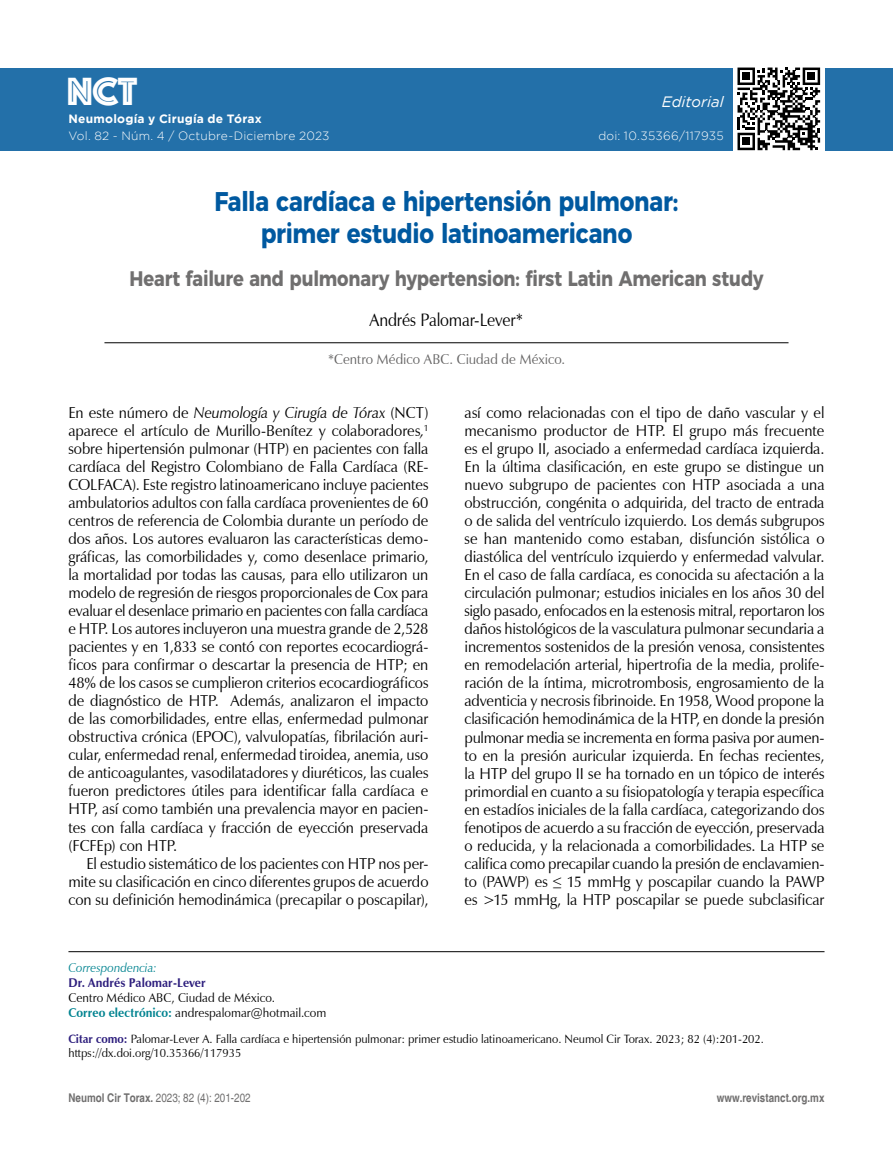
<style>
.page{position:relative;width:893px;height:1170px;background:#fff}
.page>*{position:absolute;margin:0;border:0;box-sizing:border-box;transform-origin:0 0}
.t1{font:40.5px "Phosphate Inline";color:#fff}
.t2{font:700 27px/32.4px "Montserrat";letter-spacing:-.01em;color:#0059a0;text-align:center;scale:.85 1}
.t3{font:700 21px "Montserrat";letter-spacing:-.005em;color:#706f6f;scale:.85 1}
.t4{font:18px "Zapf Humanist 601 BT";letter-spacing:-.015em;color:#000;scale:.9 1}
.t5{font:15.75px/18px "Zapf Humanist 601 BT";letter-spacing:-.005em;color:#000;text-align:justify;scale:.95 1}
.t6{font:italic 15px "Gotham";color:#fff}
.t7{font:14.1px "Zapf Humanist 601 BT";color:#646363;scale:.95 1}
.t8{font:12.6px/15px "Zapf Humanist 601 BT";letter-spacing:.005em;color:#000;scale:.95 1}
.t9{font:700 12.6px "Zapf Humanist 601 BT";letter-spacing:.005em;color:#2d1e7d;scale:.95 1}
.t10{font:italic 12.6px "Zapf Humanist 601 BT";letter-spacing:.005em;color:#008390;scale:.95 1}
.t11{font:12px/14.4px "Zapf Humanist 601 BT";color:#000;scale:.95 1}
.t12{font:300 12px "Gotham";letter-spacing:.015em;color:#fff}
.t13{font:condensed 12px "Helvetica";color:#706f6f}
.t14{font:700 12px "Gotham";letter-spacing:.02em;color:#fff}
.t15{font:700 condensed 12px "Helvetica";color:#706f6f}
.s1{font-style:italic}
.s2{font-family:"Times New Roman"}
.s3{font-weight:700;color:#008390}
.s4{font-weight:700;color:#2d1e7d}
.s5{font-weight:700}
</style>
<div class="page">
<hr style="left:68px;top:951px;width:756px;height:1px;background:#000">
<hr style="left:104px;top:342px;width:684px;height:1px;background:#000">
<div style="left:0;top:68px;width:893px;height:82px;background:#2370a9"></div>
<div style="left:733px;top:63px;width:91px;height:92px;background:#fff"></div>
<svg style="left:737px;top:68px;width:83px;height:82px"></svg>
<div style="left:742px;top:73px;width:8px;height:7px;background:#000"></div>
<div style="left:808px;top:73px;width:7px;height:7px;background:#000"></div>
<div style="left:742px;top:138px;width:8px;height:7px;background:#000"></div>
<h1 class="t1" style="left:67px;top:71px;width:72px">NCT</h1>
<p class="t12" style="left:68px;top:129px;width:263px">Vol. 82 - Núm. 4 / Octubre-Diciembre 2023</p>
<p class="t14" style="left:68px;top:111px;width:195px">Neumología y Cirugía de Tórax</p>
<p class="t6" style="left:662px;top:94px;width:63px">Editorial</p>
<p class="t12" style="left:598px;top:129px;width:127px">doi: 10.35366/117935</p>
<h2 class="t2" style="left:214px;top:183px;width:548px">Falla cardíaca e hipertensión pulmonar: primer estudio latinoamericano</h2>
<h3 class="t3" style="left:129px;top:262px;width:748px">Heart failure and pulmonary hypertension: first Latin American study</h3>
<p class="t4" style="left:369px;top:309px;width:173px">Andrés Palomar-Lever*</p>
<p class="t7" style="left:328px;top:350px;width:251px">*Centro Médico ABC. Ciudad de México.</p>
<p class="t5" style="left:68px;top:404px;width:380px">En este número de <span class="s1">Neumología y Cirugía de Tórax</span> (NCT) aparece el artículo de Murillo-Benítez y colaboradores<span class="s1">,</span><sup>1 </sup>sobre hipertensión pulmonar (HTP) en pacientes con falla cardíaca del Registro Colombiano de Falla Cardíaca (RE-COLFACA). Este registro latinoamericano incluye pacientes ambulatorios adultos con falla cardíaca provenientes de 60 centros de referencia de Colombia durante un período de dos años. Los autores evaluaron las características demo&shy;gráficas, las comorbilidades y, como desenlace primario, la mortalidad por todas las causas, para ello utilizaron un modelo de regresión de riesgos proporcionales de Cox para evaluar el desenlace primario en pacientes con falla cardíaca e HTP. Los autores incluyeron una muestra grande de 2,528 pacientes y en 1,833 se contó con reportes ecocardiográ&shy;ficos para confirmar o descartar la presencia de HTP; en 48% de los casos se cumplieron criterios ecocardiográficos de diagnóstico de HTP. Además, analizaron el impacto de las comorbilidades, entre ellas, enfermedad pulmonar obstructiva crónica (EPOC), valvulopatías, fibrilación auri&shy;cular, enfermedad renal, enfermedad tiroidea, anemia, uso de anticoagulantes, vasodilatadores y diuréticos, las cuales fueron predictores útiles para identificar falla cardíaca e HTP, así como también una prevalencia mayor en pacien&shy;tes con falla cardíaca y fracción de eyección preservada (FCFEp) con HTP.</p>
<p class="t5" style="left:68px;top:854px;width:380px;text-indent:18px">El estudio sistemático de los pacientes con HTP nos per&shy;mite su clasificación en cinco diferentes grupos de acuerdo con su definición hemodinámica (precapilar o poscapilar),</p>
<p class="t5" style="left:464px;top:404px;width:380px">así como relacionadas con el tipo de daño vascular y el mecanismo productor de HTP. El grupo más frecuente es el grupo II, asociado a enfermedad cardíaca izquierda.<br>En la última clasificación, en este grupo se distingue un nuevo subgrupo de pacientes con HTP asociada a una obstrucción, congénita o adquirida, del tracto de entrada o de salida del ventrículo izquierdo. Los demás subgrupos se han mantenido como estaban, disfunción sistólica o diastólica del ventrículo izquierdo y enfermedad valvular.<br>En el caso de falla cardíaca, es conocida su afectación a la circulación pulmonar; estudios iniciales en los años 30 del siglo pasado, enfocados en la estenosis mitral, reportaron los daños histológicos de la vasculatura pulmonar secundaria a incrementos sostenidos de la presión venosa, consistentes en remodelación arterial, hipertrofia de la media, prolife&shy;ración de la íntima, microtrombosis, engrosamiento de la adventicia y necrosis fibrinoide. En 1958, Wood propone la clasificación hemodinámica de la HTP, en donde la presión pulmonar media se incrementa en forma pasiva por aumen&shy;to en la presión auricular izquierda. En fechas recientes, la HTP del grupo II se ha tornado en un tópico de interés primordial en cuanto a su fisiopatología y terapia específica en estadíos iniciales de la falla cardíaca, categorizando dos fenotipos de acuerdo a su fracción de eyección, preservada o reducida, y la relacionada a comorbilidades. La HTP se califica como precapilar cuando la presión de enclavamien&shy;to (PAWP) es <span class="s2">≤</span> 15 mmHg y poscapilar cuando la PAWP es &gt;15 mmHg, la HTP poscapilar se puede subclasificar</p>
<p class="t10" style="left:68px;top:959px;width:95px">Correspondencia:</p>
<p class="t9" style="left:68px;top:974px;width:146px">Dr. Andrés Palomar-Lever</p>
<p class="t8" style="left:68px;top:989px;width:273px">Centro Médico ABC, Ciudad de México.<br><span class="s3">Correo electrónico:</span> andrespalomar@hotmail.com</p>
<p class="t11" style="left:68px;top:1031px;width:734px"><span class="s4">Citar como:</span> Palomar-Lever A. Falla cardíaca e hipertensión pulmonar: primer estudio latinoamericano. Neumol Cir Torax. 2023; 82 (4):201-202. https://dx.doi.org/10.35366/117935</p>
<p class="t13" style="left:68px;top:1090px;width:184px"><span class="s5">Neumol Cir Torax.</span> 2023; 82 (4): 201-202</p>
<p class="t15" style="left:717px;top:1090px;width:109px">www.revistanct.org.mx</p>
</div>
